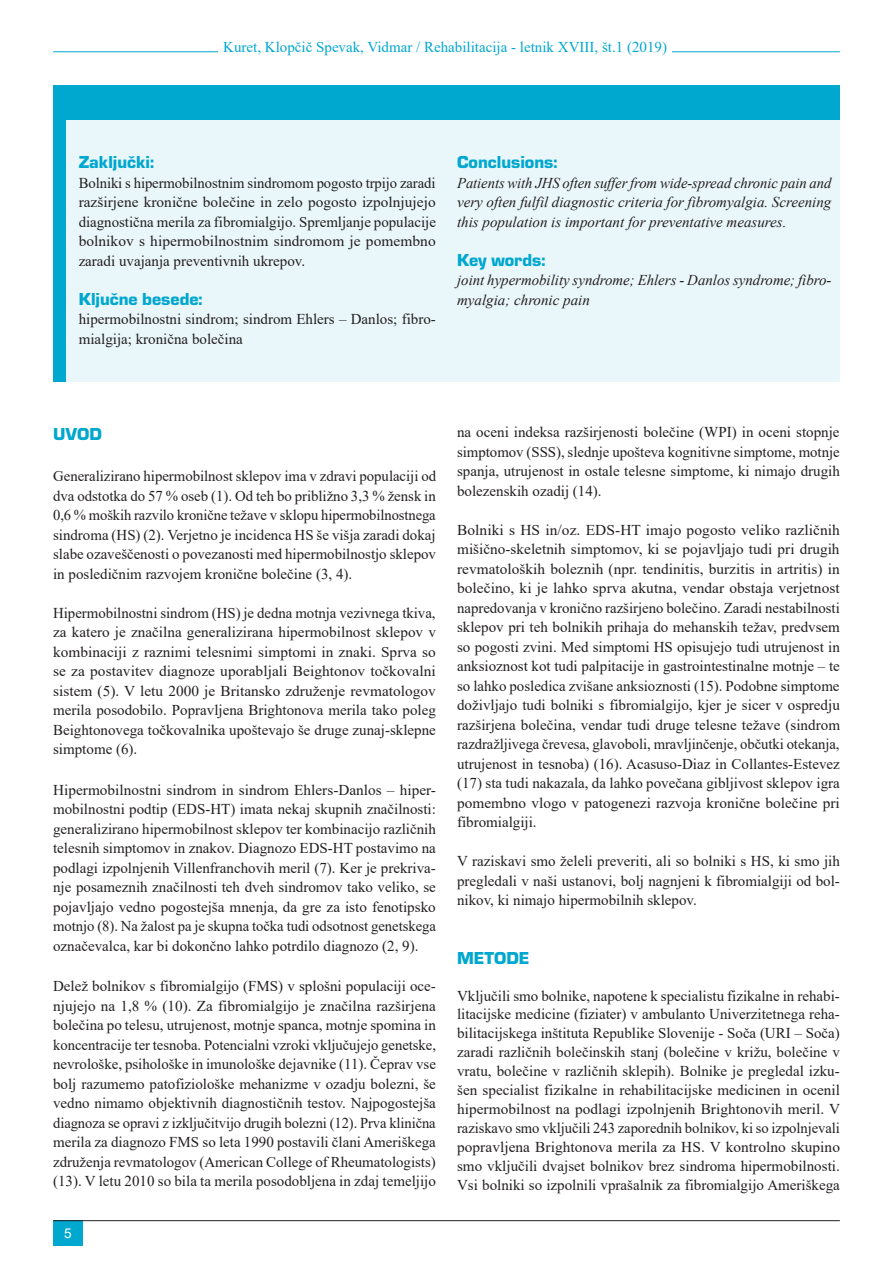
<style>
.page{position:relative;width:893px;height:1263px;background:#fff}
.page>*{position:absolute;margin:0;border:0;box-sizing:border-box;transform-origin:0 0}
.podnaslov{font:18px "Eurostile TEE Blac";color:#00a7cf}
.body_tekst{font:15px/19.5px "Times New Roman";color:#231f20;text-align:justify}
.body_tekst_italic{font:italic 15px/19.5px "Times New Roman";color:#231f20;text-align:justify}
.t1{font:15px "Times New Roman";color:#00a7cf}
.t2{font:13.5px "Arial";color:#fff}
</style>
<div class="page">
<div style="left:53px;top:85px;width:787px;height:297px;background:#00a7cf"></div>
<div style="left:66px;top:121px;width:391px;height:261px;background:#e9f6fa"></div>
<div style="left:457px;top:121px;width:383px;height:261px;background:#e9f6fa"></div>
<hr style="left:53px;top:52px;width:787px;height:1px;background:#00a7cf">
<div style="left:53px;top:1220px;width:30px;height:26px;background:#00a7cf"></div>
<hr style="left:53px;top:1220px;width:787px;height:1px;background:#231f20">
<p class="t1" style="left:223px;top:37px;width:445px">Kuret, Klopčič Spevak, Vidmar / Rehabilitacija - letnik XVIII, št.1 (2019)</p>
<p class="podnaslov" style="left:79px;top:152px;width:77px">Zaključki:</p>
<p class="body_tekst" style="left:79px;top:172px;width:359px">Bolniki s hipermobilnostnim sindromom pogosto trpijo zaradi razširjene kronične bolečine in zelo pogosto izpolnjujejo diagnostična merila za fibromialgijo. Spremljanje populacije bolnikov s hipermobilnostnim sindromom je pomembno zaradi uvajanja preventivnih ukrepov.</p>
<p class="podnaslov" style="left:79px;top:289px;width:125px">Ključne besede:</p>
<p class="body_tekst" style="left:79px;top:309px;width:359px">hipermobilnostni sindrom; sindrom Ehlers – Danlos; fibro&shy;mialgija; kronična bolečina</p>
<p class="podnaslov" style="left:457px;top:152px;width:102px">Conclusions:</p>
<p class="body_tekst_italic" style="left:457px;top:172px;width:376px">Patients with JHS often suffer from wide-spread chronic pain and very often fulfil diagnostic criteria for fibromyalgia. Screening this population is important for preventative measures.</p>
<p class="podnaslov" style="left:457px;top:250px;width:90px">Key words:</p>
<p class="body_tekst_italic" style="left:457px;top:270px;width:376px">joint hypermobility syndrome; Ehlers - Danlos syndrome; fibro&shy;myalgia; chronic pain</p>
<p class="podnaslov" style="left:53px;top:424px;width:50px">UVOD</p>
<p class="body_tekst" style="left:53px;top:466px;width:384px">Generalizirano hipermobilnost sklepov ima v zdravi populaciji od dva odstotka do 57 % oseb (1). Od teh bo približno 3,3 % žensk in 0,6 % moških razvilo kronične težave v sklopu hipermobilnostnega sindroma (HS) (2). Verjetno je incidenca HS še višja zaradi dokaj slabe ozaveščenosti o povezanosti med hipermobilnostjo sklepov in posledičnim razvojem kronične bolečine (3, 4).</p>
<p class="body_tekst" style="left:53px;top:602px;width:384px">Hipermobilnostni sindrom (HS) je dedna motnja vezivnega tkiva, za katero je značilna generalizirana hipermobilnost sklepov v kombinaciji z raznimi telesnimi simptomi in znaki. Sprva so se za postavitev diagnoze uporabljali Beightonov točkovalni sistem (5). V letu 2000 je Britansko združenje revmatologov merila posodobilo. Popravljena Brightonova merila tako poleg Beightonovega točkovalnika upoštevajo še druge zunaj-sklepne simptome (6).</p>
<p class="body_tekst" style="left:53px;top:779px;width:384px">Hipermobilnostni sindrom in sindrom Ehlers-Danlos – hiper&shy;mobilnostni podtip (EDS-HT) imata nekaj skupnih značilnosti: generalizirano hipermobilnost sklepov ter kombinacijo različnih telesnih simptomov in znakov. Diagnozo EDS-HT postavimo na podlagi izpolnjenih Villenfranchovih meril (7). Ker je prekriva&shy;nje posameznih značilnosti teh dveh sindromov tako veliko, se pojavljajo vedno pogostejša mnenja, da gre za isto fenotipsko motnjo (8). Na žalost pa je skupna točka tudi odsotnost genetskega označevalca, kar bi dokončno lahko potrdilo diagnozo (2, 9).</p>
<p class="body_tekst" style="left:53px;top:976px;width:384px">Delež bolnikov s fibromialgijo (FMS) v splošni populaciji oce&shy;njujejo na 1,8 % (10). Za fibromialgijo je značilna razširjena bolečina po telesu, utrujenost, motnje spanca, motnje spomina in koncentracije ter tesnoba. Potencialni vzroki vključujejo genetske, nevrološke, psihološke in imunološke dejavnike (11). Čeprav vse bolj razumemo patofiziološke mehanizme v ozadju bolezni, še vedno nimamo objektivnih diagnostičnih testov. Najpogostejša diagnoza se opravi z izključitvijo drugih bolezni (12). Prva klinična merila za diagnozo FMS so leta 1990 postavili člani Ameriškega združenja revmatologov (American College of Rheumatologists) (13). V letu 2010 so bila ta merila posodobljena in zdaj temeljijo</p>
<p class="t2" style="left:64px;top:1224px;width:9px">5</p>
<p class="body_tekst" style="left:457px;top:422px;width:384px">na oceni indeksa razširjenosti bolečine (WPI) in oceni stopnje simptomov (SSS), slednje upošteva kognitivne simptome, motnje spanja, utrujenost in ostale telesne simptome, ki nimajo drugih bolezenskih ozadij (14).</p>
<p class="body_tekst" style="left:457px;top:519px;width:384px">Bolniki s HS in/oz. EDS-HT imajo pogosto veliko različnih mišično-skeletnih simptomov, ki se pojavljajo tudi pri drugih revmatoloških boleznih (npr. tendinitis, burzitis in artritis) in bolečino, ki je lahko sprva akutna, vendar obstaja verjetnost napredovanja v kronično razširjeno bolečino. Zaradi nestabilnosti sklepov pri teh bolnikih prihaja do mehanskih težav, predvsem so pogosti zvini. Med simptomi HS opisujejo tudi utrujenost in anksioznost kot tudi palpitacije in gastrointestinalne motnje – te so lahko posledica zvišane anksioznosti (15). Podobne simptome doživljajo tudi bolniki s fibromialgijo, kjer je sicer v ospredju razširjena bolečina, vendar tudi druge telesne težave (sindrom razdražljivega črevesa, glavoboli, mravljinčenje, občutki otekanja, utrujenost in tesnoba) (16). Acasuso-Diaz in Collantes-Estevez (17) sta tudi nakazala, da lahko povečana gibljivost sklepov igra pomembno vlogo v patogenezi razvoja kronične bolečine pri fibromialgiji.</p>
<p class="body_tekst" style="left:457px;top:851px;width:384px">V raziskavi smo želeli preveriti, ali so bolniki s HS, ki smo jih pregledali v naši ustanovi, bolj nagnjeni k fibromialgiji od bol&shy;nikov, ki nimajo hipermobilnih sklepov.</p>
<p class="podnaslov" style="left:457px;top:948px;width:74px">METODE</p>
<p class="body_tekst" style="left:457px;top:985px;width:384px;line-height:18.9px">Vključili smo bolnike, napotene k specialistu fizikalne in rehabi&shy;litacijske medicine (fiziater) v ambulanto Univerzitetnega reha&shy;bilitacijskega inštituta Republike Slovenije - Soča (URI – Soča) zaradi različnih bolečinskih stanj (bolečine v križu, bolečine v vratu, bolečine v različnih sklepih). Bolnike je pregledal izku&shy;šen specialist fizikalne in rehabilitacijske medicinen in ocenil hipermobilnost na podlagi izpolnjenih Brightonovih meril. V raziskavo smo vključili 243 zaporednih bolnikov, ki so izpolnjevali popravljena Brightonova merila za HS. V kontrolno skupino smo vključili dvajset bolnikov brez sindroma hipermobilnosti.<br>Vsi bolniki so izpolnili vprašalnik za fibromialgijo Ameriškega</p>
</div>
